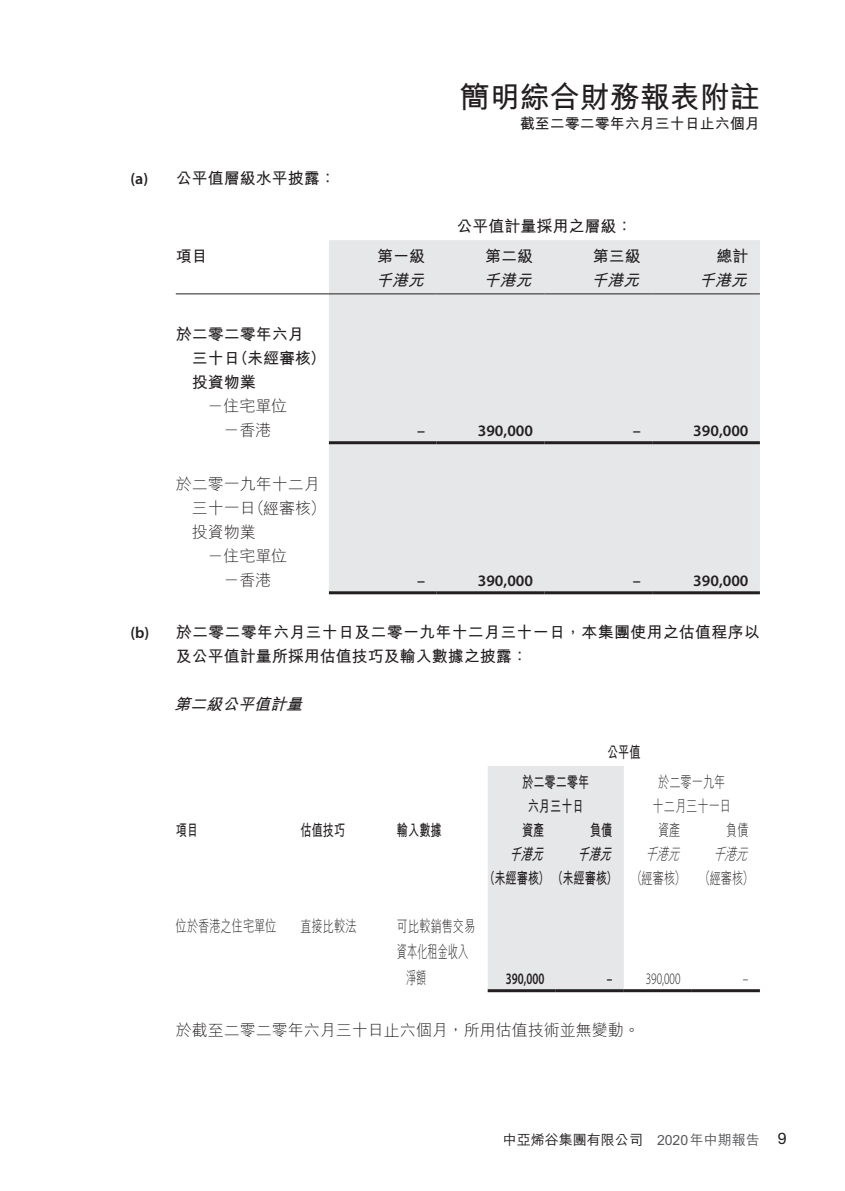
<style>
.page{position:relative;width:845px;height:1191px;background:#fff}
.page>*{position:absolute;margin:0;border:0;box-sizing:border-box;transform-origin:0 0}
.t1{font:700 30px "M Hei HK";color:#231f20}
.t2{font:300 17px/26px "M Hei HK";color:#231f20;scale:.6 1}
.t3{font:700 16px/24px "M Hei HK";color:#231f20}
.t4{font:300 16px/24px "M Hei HK";color:#231f20;text-align:center}
.t5{font:700 16px/24px "M Hei HK";color:#231f20;text-align:center;scale:.7 1}
.t6{font:300 16px/24px "M Hei HK";color:#231f20;text-align:center;scale:.7 1}
.t7{font:600 16px "Myriad Pro";color:#231f20}
.t8{font:italic 700 16px "M Hei HK";color:#231f20}
.t9{font:300 16px "Myriad Pro";color:#231f20;scale:.7 1}
.t10{font:600 16px "Myriad Pro";color:#231f20;scale:.7 1}
.t11{font:italic 700 16px "M Hei HK";color:#231f20;scale:.7 1}
.t12{font:italic 300 16px "M Hei HK";color:#231f20;scale:.7 1}
.t13{font:700 15px "M Hei HK";color:#231f20}
.t14{font:500 14px "M Hei HK";color:#231f20}
.s1{font-family:"Myriad Pro";font-weight:600}
.s2{font-weight:300;font-style:italic}
.s3{font-weight:300}
.s4{font-weight:600}
.s5{color:#57585a}
.s6{font-family:"Helvetica Neue LT Std";font-weight:400;font-size:16px}
</style>
<div class="page">
<div style="left:329px;top:240px;width:431px;height:351px;background:#e6e7e9"></div>
<hr style="left:176px;top:293px;width:153px;height:1px;background:#231f20">
<hr style="left:329px;top:293px;width:108px;height:1px;background:#231f20">
<hr style="left:437px;top:293px;width:107px;height:1px;background:#231f20">
<hr style="left:544px;top:293px;width:108px;height:1px;background:#231f20">
<hr style="left:652px;top:293px;width:108px;height:1px;background:#231f20">
<hr style="left:329px;top:441px;width:108px;height:3px;background:#231f20">
<hr style="left:437px;top:441px;width:107px;height:3px;background:#231f20">
<hr style="left:544px;top:441px;width:108px;height:3px;background:#231f20">
<hr style="left:652px;top:441px;width:108px;height:3px;background:#231f20">
<hr style="left:329px;top:591px;width:108px;height:3px;background:#231f20">
<hr style="left:437px;top:591px;width:107px;height:3px;background:#231f20">
<hr style="left:544px;top:591px;width:108px;height:3px;background:#231f20">
<hr style="left:652px;top:591px;width:108px;height:3px;background:#231f20">
<div style="left:488px;top:766px;width:136px;height:223px;background:#e6e7e9"></div>
<hr style="left:488px;top:989px;width:68px;height:3px;background:#231f20">
<hr style="left:556px;top:989px;width:68px;height:3px;background:#231f20">
<hr style="left:624px;top:989px;width:68px;height:3px;background:#231f20">
<hr style="left:692px;top:989px;width:68px;height:3px;background:#231f20">
<p class="t3" style="left:130px;top:165px;width:207px"><span class="s1">(a)</span> 公平值層級水平披露：</p>
<h1 class="t1" style="left:460px;top:75px;width:301px">簡明綜合財務報表附註</h1>
<p class="t13" style="left:520px;top:112px;width:241px">截至二零二零年六月三十日止六個月</p>
<p class="t3" style="left:456px;top:213px;width:177px">公平值計量採用之層級：</p>
<p class="t3" style="left:176px;top:243px;width:33px">項目</p>
<p class="t3" style="left:377px;top:243px;width:49px">第一級</p>
<p class="t3" style="left:485px;top:243px;width:49px">第二級</p>
<p class="t3" style="left:593px;top:243px;width:49px">第三級</p>
<p class="t3" style="left:716px;top:243px;width:33px">總計</p>
<p class="t8" style="left:376px;top:269px;width:55px">千港元</p>
<p class="t8" style="left:483px;top:269px;width:55px">千港元</p>
<p class="t8" style="left:591px;top:269px;width:55px">千港元</p>
<p class="t8" style="left:699px;top:269px;width:55px">千港元</p>
<p class="t3" style="left:192px;top:321px;width:136px;text-indent:-16px">於二零二零年六月<br>三十日（未經審核）投資物業</p>
<p class="t4" style="left:207px;top:394px;width:81px">－住宅單位－香港</p>
<p class="t7" style="left:417px;top:420px;width:9px">–</p>
<p class="t7" style="left:478px;top:420px;width:57px">390,000</p>
<p class="t7" style="left:633px;top:420px;width:9px">–</p>
<p class="t7" style="left:693px;top:420px;width:57px">390,000</p>
<p class="t4" style="left:176px;top:472px;width:145px">於二零一九年十二月</p>
<p class="t4" style="left:192px;top:496px;width:136px">三十一日（經審核）</p>
<p class="t4" style="left:192px;top:520px;width:65px">投資物業</p>
<p class="t4" style="left:207px;top:544px;width:81px">－住宅單位</p>
<p class="t4" style="left:223px;top:568px;width:50px">－香港</p>
<p class="t7" style="left:417px;top:570px;width:9px">–</p>
<p class="t7" style="left:478px;top:570px;width:57px">390,000</p>
<p class="t7" style="left:633px;top:570px;width:9px">–</p>
<p class="t7" style="left:693px;top:570px;width:57px">390,000</p>
<p class="t3" style="left:176px;top:619px;width:585px;text-indent:-45px"><span class="s1">(b)</span> 於二零二零年六月三十日及二零一九年十二月三十一日，本集團使用之估值程序以及公平值計量所採用估值技巧及輸入數據之披露：</p>
<p class="t8" style="left:174px;top:693px;width:135px">第二級公平值計量</p>
<p class="t5" style="left:176px;top:817px;width:33px">項目</p>
<p class="t5" style="left:300px;top:817px;width:65px">估值技巧</p>
<p class="t5" style="left:397px;top:817px;width:65px">輸入數據</p>
<p class="t5" style="left:607px;top:739px;width:50px">公平值</p>
<p class="t5" style="left:522px;top:769px;width:98px">於二零二零年六月三十日</p>
<p class="t6" style="left:652px;top:769px;width:114px">於二零一九年十二月三十一日</p>
<p class="t5" style="left:522px;top:817px;width:33px">資產</p>
<p class="t5" style="left:590px;top:817px;width:34px">負債</p>
<p class="t6" style="left:658px;top:817px;width:34px">資產</p>
<p class="t6" style="left:726px;top:817px;width:34px">負債</p>
<p class="t11" style="left:509px;top:842px;width:57px">千港元</p>
<p class="t11" style="left:577px;top:842px;width:57px">千港元</p>
<p class="t12" style="left:645px;top:843px;width:58px">千港元</p>
<p class="t5" style="left:484px;top:841px;width:386px;text-align:right"><span class="s2">千港元<br></span>（未經審核）（未經審核） <span class="s3">（經審核） （經審核）</span></p>
<p class="t6" style="left:176px;top:913px;width:145px">位於香港之住宅單位</p>
<p class="t6" style="left:300px;top:913px;width:81px">直接比較法</p>
<p class="t6" style="left:397px;top:913px;width:113px">可比較銷售交易</p>
<p class="t2" style="left:406px;top:938px;width:105px;text-indent:-9px">資本化租金收入淨額</p>
<p class="t10" style="left:506px;top:968px;width:57px">390,000</p>
<p class="t9" style="left:607px;top:969px;width:107px"><span class="s4">–</span> 390,000</p>
<p class="t9" style="left:743px;top:969px;width:9px">–</p>
<p class="t4" style="left:176px;top:1017px;width:465px">於截至二零二零年六月三十日止六個月，所用估值技術並無變動。</p>
<p class="t14" style="left:503px;top:1130px;width:285px">中亞烯谷集團有限公司 <span class="s5">2020年中期報告</span> <span class="s6">9</span></p>
</div>
